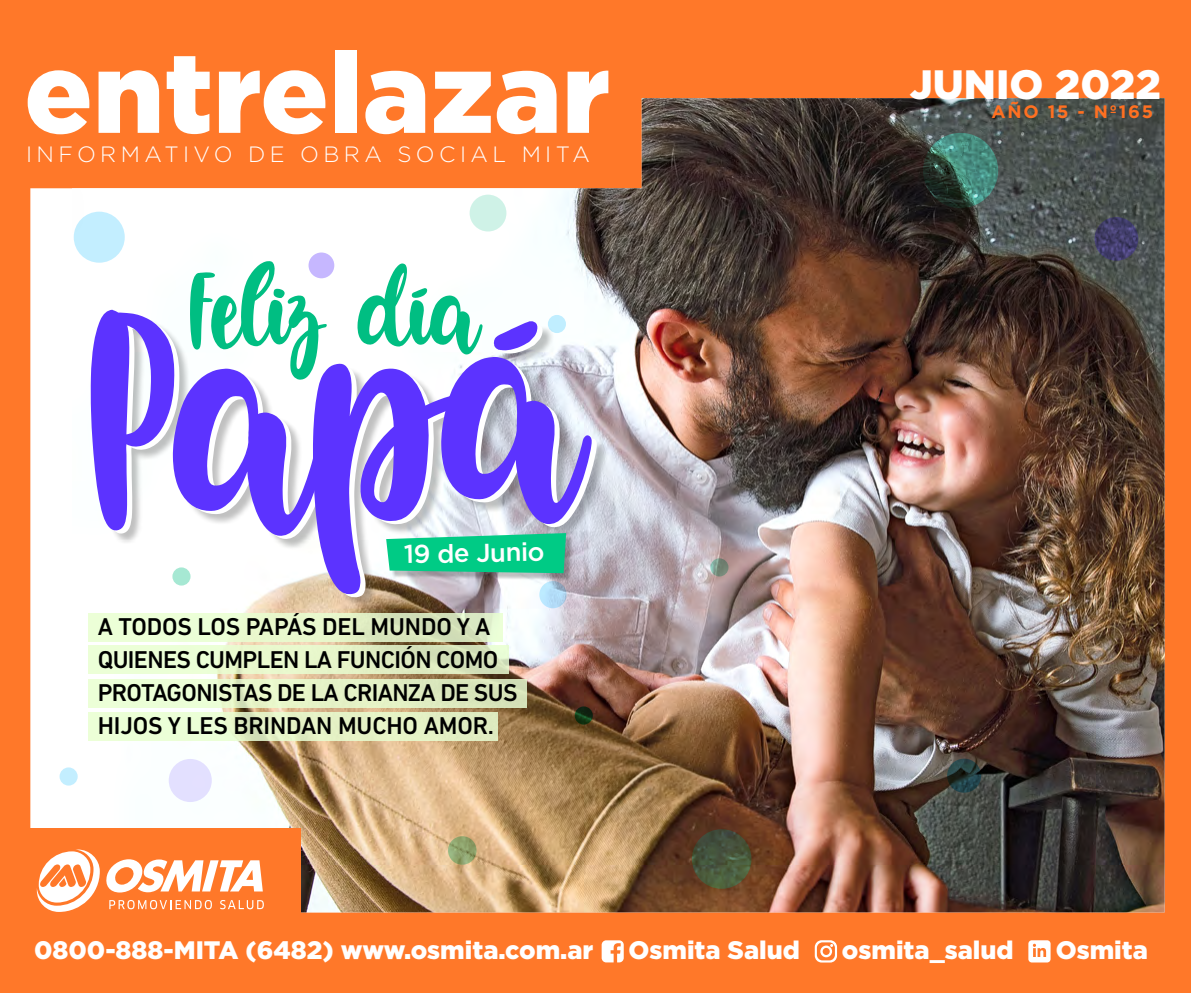
<style>
.page{position:relative;width:1191px;height:993px;background:#fff}
.page>*{position:absolute;margin:0;border:0;box-sizing:border-box;transform-origin:0 0}
.t1{font:136.2px "Earth Quest";color:#00be82}
.t2{font:900 113px "Gotham";color:#fff}
.t3{font:900 41px "Gotham";color:#fff}
.t4{font:500 25.8px "Gotham";color:#fff}
.t5{font:900 25.2px "Gotham";color:#fff}
.t6{font:500 24.8px/33px "DIN Next LT Pro";letter-spacing:-.025em;color:#000}
.t7{font:300 22.2px "Gotham";letter-spacing:.2em;color:#fff}
.t8{font:700 18px "Gotham";letter-spacing:.1em;color:#ff7021}
</style>
<div class="page">
<div style="left:0;top:0;width:1191px;height:992px;background:#ff7829"></div>
<svg style="left:30px;top:188px;width:42px;height:640px;fill:#fff"></svg>
<img style="left:72px;top:98px;width:1092px;height:814px">
<div style="left:28px;top:828px;width:272px;height:105px;background:#ff7829"></div>
<svg style="left:1028px;top:940px;width:22px;height:22px"></svg>
<svg style="left:814px;top:940px;width:23px;height:22px"></svg>
<svg style="left:601px;top:940px;width:23px;height:22px"></svg>
<svg style="left:37px;top:849px;width:227px;height:62px"></svg>
<div style="left:97px;top:313px;width:512px;height:295px;background:#000;opacity:.25"></div>
<svg style="left:88px;top:612px;width:415px;height:29px"></svg>
<div style="left:88px;top:678px;width:438px;height:29px;background:linear-gradient(to right,#f0ffda,#d8e3b7)"></div>
<div style="left:88px;top:645px;width:421px;height:29px;background:linear-gradient(to right,#f1ffdb,#d7e2b8)"></div>
<svg style="left:88px;top:711px;width:410px;height:29px;fill:#e6f3c7"></svg>
<svg style="left:692px;top:828px;width:59px;height:60px"></svg>
<svg style="left:1094px;top:217px;width:44px;height:44px"></svg>
<div style="left:308px;top:252px;width:26px;height:26px;background:#c6b7ff;border-radius:50%"></div>
<svg style="left:710px;top:558px;width:18px;height:18px"></svg>
<div style="left:60px;top:767px;width:18px;height:18px;background:#c3eeff;border-radius:50%"></div>
<div style="left:469px;top:194px;width:37px;height:37px;background:#cff2e7;border-radius:50%"></div>
<svg style="left:923px;top:133px;width:75px;height:75px"></svg>
<svg style="left:947px;top:758px;width:34px;height:34px"></svg>
<svg style="left:574px;top:706px;width:19px;height:18px"></svg>
<svg style="left:539px;top:581px;width:27px;height:27px"></svg>
<div style="left:169px;top:758px;width:43px;height:43px;background:#e3e0ff;border-radius:50%"></div>
<svg style="left:448px;top:835px;width:28px;height:29px"></svg>
<div style="left:74px;top:211px;width:51px;height:51px;background:#c3eeff;border-radius:50%"></div>
<svg style="left:91px;top:309px;width:506px;height:289px"></svg>
<h2 class="t2" style="left:24px;top:15px;width:587px">entrelazar</h2>
<p class="t7" style="left:26px;top:140px;width:565px">INFORMATIVO DE OBRA SOCIAL MITA</p>
<h1 class="t1" style="left:184px;top:260px;width:296px">Feliz día</h1>
<p class="t4" style="left:404px;top:537px;width:142px;rotate:-1deg">19 de Junio</p>
<p class="t6" style="left:98px;top:610px;width:421px">A TODOS LOS PAPÁS DEL MUNDO Y A<br>QUIENES CUMPLEN LA FUNCIÓN COMO<br>PROTAGONISTAS DE LA CRIANZA DE SUS<br>HIJOS Y LES BRINDAN MUCHO AMOR.</p>
<h3 class="t3" style="left:909px;top:56px;width:253px">JUNIO 2022</h3>
<p class="t8" style="left:991px;top:100px;width:163px">AÑO 15 - Nº165</p>
<p class="t5" style="left:34px;top:931px;width:561px">0800-888-MITA (6482) www.osmita.com.ar</p>
<p class="t5" style="left:628px;top:931px;width:173px">Osmita Salud</p>
<p class="t5" style="left:842px;top:931px;width:173px">osmita_salud</p>
<p class="t5" style="left:1055px;top:931px;width:94px">Osmita</p>
</div>
